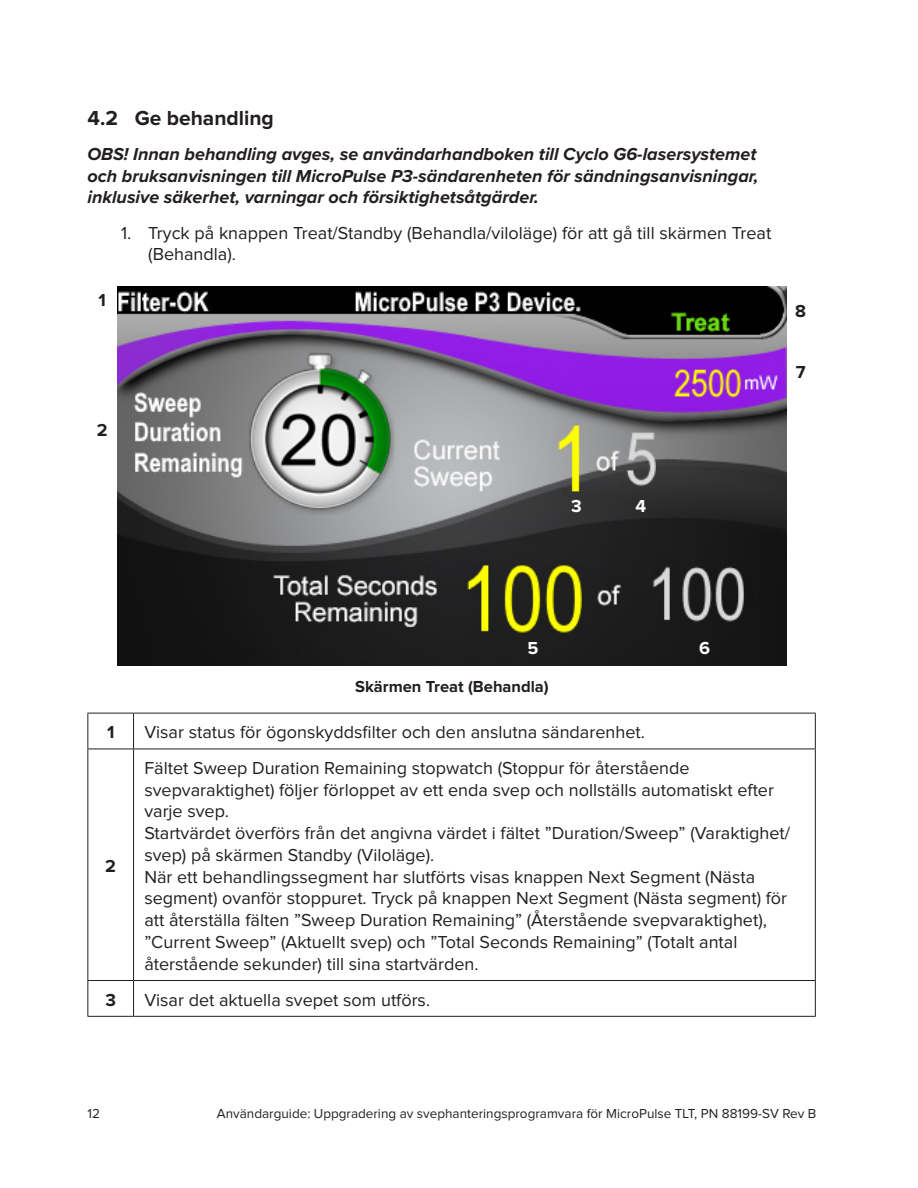
<style>
.page{position:relative;width:918px;height:1188px;background:#fff}
.page>*{position:absolute;margin:0;border:0;box-sizing:border-box;transform-origin:0 0}
.t1{font:700 21px "Proxima Nova";color:#231f20}
.base_nospace{font:18px/21.8px "Proxima Nova";color:#231f20}
.Note4{font:italic 700 18px/21.8px "Proxima Nova";color:#231f20;text-align:justify}
.base{font:18px "Proxima Nova";color:#231f20}
.callout_num{font:700 18px "Proxima Nova";color:#231f20}
.callout_num_white{font:700 18px "Proxima Nova";color:#fff}
.table2{font:700 18px "Proxima Nova";color:#231f20}
.image_caption{font:700 16.5px "Proxima Nova";color:#231f20}
.t2{font:13.5px "Proxima Nova";color:#231f20}
</style>
<div class="page">
<hr style="left:87px;top:713px;width:47px;height:1px;background:#231f20">
<hr style="left:87px;top:713px;width:1px;height:36px;background:#231f20">
<hr style="left:134px;top:713px;width:682px;height:1px;background:#231f20">
<hr style="left:133px;top:713px;width:1px;height:36px;background:#231f20">
<hr style="left:815px;top:713px;width:1px;height:36px;background:#231f20">
<hr style="left:87px;top:749px;width:47px;height:1px;background:#231f20">
<hr style="left:87px;top:749px;width:1px;height:231px;background:#231f20">
<hr style="left:134px;top:749px;width:682px;height:1px;background:#231f20">
<hr style="left:133px;top:749px;width:1px;height:231px;background:#231f20">
<hr style="left:815px;top:749px;width:1px;height:231px;background:#231f20">
<hr style="left:87px;top:980px;width:47px;height:1px;background:#231f20">
<hr style="left:87px;top:981px;width:1px;height:35px;background:#231f20">
<hr style="left:134px;top:980px;width:682px;height:1px;background:#231f20">
<hr style="left:133px;top:981px;width:1px;height:35px;background:#231f20">
<hr style="left:815px;top:981px;width:1px;height:35px;background:#231f20">
<hr style="left:87px;top:1016px;width:47px;height:1px;background:#231f20">
<hr style="left:134px;top:1016px;width:682px;height:1px;background:#231f20">
<img style="left:117px;top:286px;width:669px;height:380px">
<p class="t1" style="left:87px;top:108px;width:188px">4.2 Ge behandling</p>
<p class="Note4" style="left:87px;top:143px;width:673px">OBS! Innan behandling avges, se användarhandboken till Cyclo G6-lasersystemet och bruksanvisningen till MicroPulse P3-sändarenheten för sändningsanvisningar, inklusive säkerhet, varningar och försiktighetsåtgärder.</p>
<p class="base_nospace" style="left:148px;top:222px;width:625px;text-indent:-27px">1. Tryck på knappen Treat/Standby (Behandla/viloläge) för att gå till skärmen Treat (Behandla).</p>
<p class="callout_num" style="left:99px;top:292px;width:9px">1</p>
<p class="callout_num" style="left:97px;top:421px;width:12px">2</p>
<p class="callout_num" style="left:795px;top:303px;width:12px">8</p>
<p class="callout_num" style="left:796px;top:364px;width:11px">7</p>
<p class="callout_num_white" style="left:571px;top:498px;width:12px">3</p>
<p class="callout_num_white" style="left:635px;top:498px;width:12px">4</p>
<p class="callout_num_white" style="left:527px;top:640px;width:12px">5</p>
<p class="callout_num_white" style="left:699px;top:640px;width:12px">6</p>
<p class="image_caption" style="left:355px;top:679px;width:195px">Skärmen Treat (Behandla)</p>
<p class="table2" style="left:107px;top:724px;width:9px">1</p>
<p class="base" style="left:144px;top:724px;width:502px">Visar status för ögonskyddsfilter och den anslutna sändarenhet.</p>
<p class="table2" style="left:105px;top:858px;width:12px">2</p>
<p class="base_nospace" style="left:144px;top:758px;width:631px">Fältet Sweep Duration Remaining stopwatch (Stoppur för återstående svepvaraktighet) följer förloppet av ett enda svep och nollställs automatiskt efter varje svep.</p>
<p class="base_nospace" style="left:144px;top:823px;width:647px">Startvärdet överförs från det angivna värdet i fältet ”Duration/Sweep” (Varaktighet/ svep) på skärmen Standby (Viloläge).</p>
<p class="base_nospace" style="left:144px;top:867px;width:644px">När ett behandlingssegment har slutförts visas knappen Next Segment (Nästa segment) ovanför stoppuret. Tryck på knappen Next Segment (Nästa segment) för att återställa fälten ”Sweep Duration Remaining” (Återstående svepvaraktighet), ”Current Sweep” (Aktuellt svep) och ”Total Seconds Remaining” (Totalt antal återstående sekunder) till sina startvärden.</p>
<p class="table2" style="left:105px;top:991px;width:12px">3</p>
<p class="base" style="left:144px;top:991px;width:287px">Visar det aktuella svepet som utförs.</p>
<p class="t2" style="left:87px;top:1108px;width:14px">12</p>
<p class="t2" style="left:217px;top:1108px;width:601px">Användarguide: Uppgradering av svephanteringsprogramvara för MicroPulse TLT, PN 88199-SV Rev B</p>
</div>
